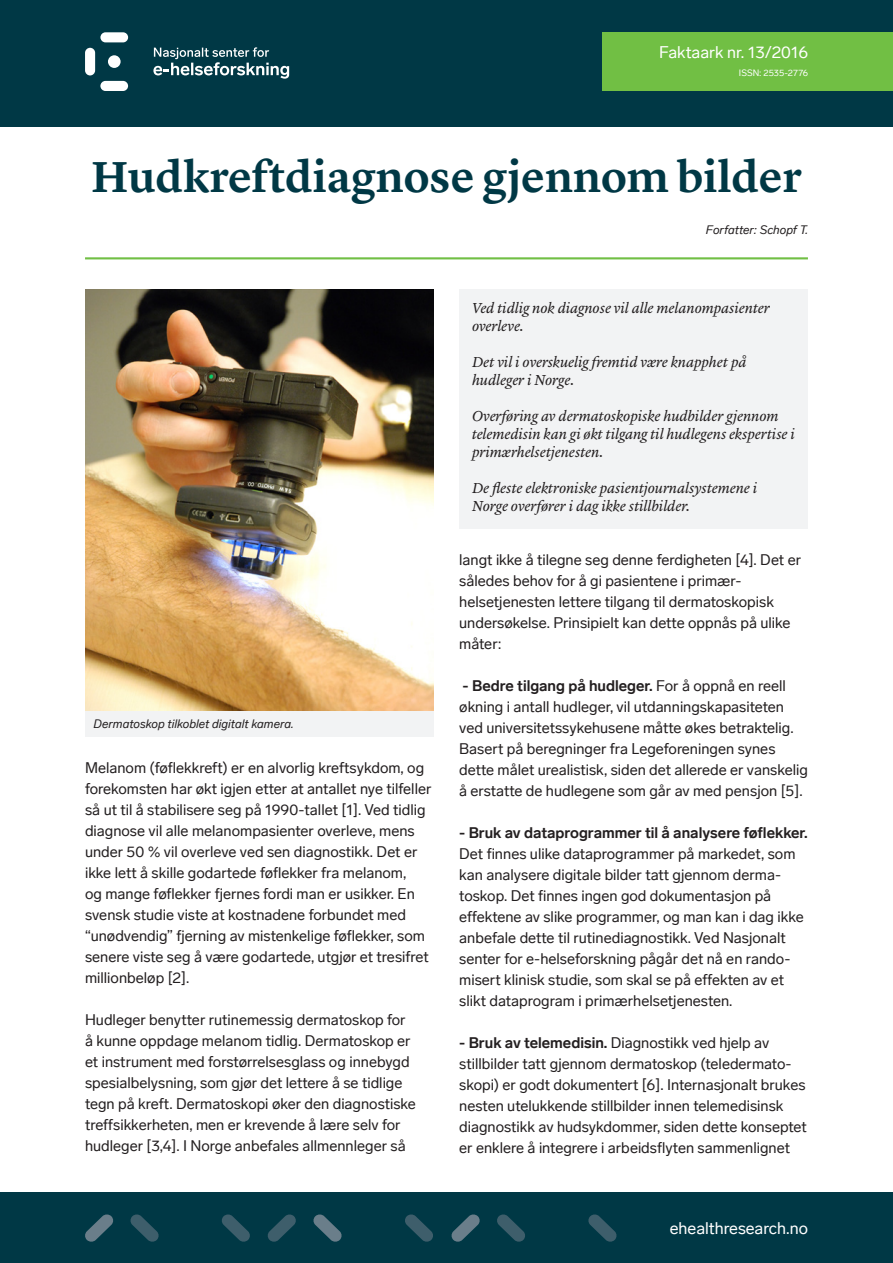
<style>
.page{position:relative;width:893px;height:1263px;background:#fff}
.page>*{position:absolute;margin:0;border:0;box-sizing:border-box;transform-origin:0 0}
.Tittel{font:600 45px "Lyon Text";color:#003845}
.Dekortekst_hvit{font:16.5px "Lab Grotesque";color:#fff}
.Brødtekst{font:15px/21px "Lab Grotesque";color:#231f20}
.Faktaboks{font:italic 15px/18px "Lyon Text";letter-spacing:-.005em;color:#231f20}
.Bilde-_og_figurtekst{font:italic 12px "Lab Grotesque";color:#231f20}
.Forfattere{font:italic 12px "Lab Grotesque";color:#231f20}
.ISSN{font:9px "Lab Grotesque";color:#fff}
.s1{font-weight:700}
</style>
<div class="page">
<div style="left:0;top:0;width:893px;height:126px;background:#003845"></div>
<div style="left:0;top:1193px;width:893px;height:70px;background:#003845"></div>
<div style="left:100px;top:32px;width:28px;height:10px;background:#fff;border-radius:5px"></div>
<div style="left:108px;top:55px;width:13px;height:13px;background:#fff;border-radius:50%"></div>
<div style="left:100px;top:81px;width:28px;height:10px;background:#fff;border-radius:5px"></div>
<div style="left:85px;top:48px;width:10px;height:27px;background:#fff;border-radius:5px"></div>
<svg style="left:153px;top:47px;width:136px;height:32px"></svg>
<div style="left:602px;top:32px;width:291px;height:59px;background:#71bf44"></div>
<svg style="left:405px;top:1214px;width:28px;height:28px"></svg>
<svg style="left:313px;top:1214px;width:29px;height:28px"></svg>
<svg style="left:130px;top:1214px;width:29px;height:28px"></svg>
<svg style="left:222px;top:1214px;width:28px;height:28px"></svg>
<svg style="left:267px;top:1214px;width:29px;height:28px"></svg>
<svg style="left:85px;top:1214px;width:28px;height:28px"></svg>
<svg style="left:497px;top:1214px;width:28px;height:28px"></svg>
<svg style="left:451px;top:1214px;width:29px;height:28px"></svg>
<svg style="left:588px;top:1214px;width:29px;height:28px"></svg>
<hr style="left:85px;top:257px;width:723px;height:2px;background:#71bf44">
<div style="left:85px;top:710px;width:349px;height:26px;background:#f2f3f4"></div>
<div style="left:459px;top:289px;width:349px;height:239px;background:#f2f3f4"></div>
<img style="left:85px;top:289px;width:349px;height:421px">
<p class="Dekortekst_hvit" style="left:659px;top:43px;width:151px">Faktaark nr. 13/2016</p>
<p class="ISSN" style="left:739px;top:67px;width:71px">ISSN: 2535-2776</p>
<p class="Tittel" style="left:91px;top:142px;width:712px">Hudkreftdiagnose gjennom bilder</p>
<p class="Forfattere" style="left:706px;top:223px;width:104px">Forfatter: Schopf T.</p>
<p class="Bilde-_og_figurtekst" style="left:94px;top:716px;width:202px">Dermatoskop tilkoblet digitalt kamera.</p>
<p class="Brødtekst" style="left:85px;top:757px;width:348px">Melanom (føflekkreft) er en alvorlig kreftsykdom, og forekomsten har økt igjen etter at antallet nye tilfeller så ut til å stabilisere seg på 1990-tallet [1]. Ved tidlig diagnose vil alle melanompasienter overleve, mens under 50 % vil overleve ved sen diagnostikk. Det er ikke lett å skille godartede føflekker fra melanom,<br>og mange føflekker fjernes fordi man er usikker. En svensk studie viste at kostnadene forbundet med “unødvendig” fjerning av mistenkelige føflekker, som senere viste seg å være godartede, utgjør et tresifret millionbeløp [2].</p>
<p class="Brødtekst" style="left:85px;top:1009px;width:332px">Hudleger benytter rutinemessig dermatoskop for å kunne oppdage melanom tidlig. Dermatoskop er et instrument med forstørrelsesglass og innebygd spesialbelysning, som gjør det lettere å se tidlige tegn på kreft. Dermatoskopi øker den diagnostiske treffsikkerheten, men er krevende å lære selv for hudleger [3,4]. I Norge anbefales allmennleger så</p>
<p class="Faktaboks" style="left:472px;top:298px;width:299px">Ved tidlig nok diagnose vil alle melanompasienter overleve.</p>
<p class="Faktaboks" style="left:472px;top:352px;width:276px">Det vil i overskuelig fremtid være knapphet på hudleger i Norge.</p>
<p class="Faktaboks" style="left:472px;top:406px;width:324px">Overføring av dermatoskopiske hudbilder gjennom telemedisin kan gi økt tilgang til hudlegens ekspertise i primærhelsetjenesten.</p>
<p class="Faktaboks" style="left:472px;top:478px;width:287px">De fleste elektroniske pasientjournalsystemene i<br>Norge overfører i dag ikke stillbilder.</p>
<p class="Brødtekst" style="left:459px;top:549px;width:343px">langt ikke å tilegne seg denne ferdigheten [4]. Det er således behov for å gi pasientene i primær&shy;helsetjenesten lettere tilgang til dermatoskopisk undersøkelse. Prinsipielt kan dette oppnås på ulike måter:</p>
<p class="Brødtekst" style="left:459px;top:675px;width:350px"><span class="s1">- Bedre tilgang på hudleger.</span> For å oppnå en reell økning i antall hudleger, vil utdanningskapasiteten ved universitetssykehusene måtte økes betraktelig.<br>Basert på beregninger fra Legeforeningen synes dette målet urealistisk, siden det allerede er vanskelig å erstatte de hudlegene som går av med pensjon [5].</p>
<p class="Brødtekst" style="left:459px;top:822px;width:350px"><span class="s1">- Bruk av dataprogrammer til å analysere føflekker.<br></span>Det finnes ulike dataprogrammer på markedet, som kan analysere digitale bilder tatt gjennom derma&shy;toskop. Det finnes ingen god dokumentasjon på effektene av slike programmer, og man kan i dag ikke anbefale dette til rutinediagnostikk. Ved Nasjonalt senter for e-helseforskning pågår det nå en rando&shy;misert klinisk studie, som skal se på effekten av et slikt dataprogram i primærhelsetjenesten.</p>
<p class="Brødtekst" style="left:459px;top:1032px;width:349px"><span class="s1">- Bruk av telemedisin.</span> Diagnostikk ved hjelp av stillbilder tatt gjennom dermatoskop (teledermato&shy;skopi) er godt dokumentert [6]. Internasjonalt brukes nesten utelukkende stillbilder innen telemedisinsk diagnostikk av hudsykdommer, siden dette konseptet er enklere å integrere i arbeidsflyten sammenlignet</p>
<p class="Dekortekst_hvit" style="left:670px;top:1219px;width:140px">ehealthresearch.no</p>
</div>
